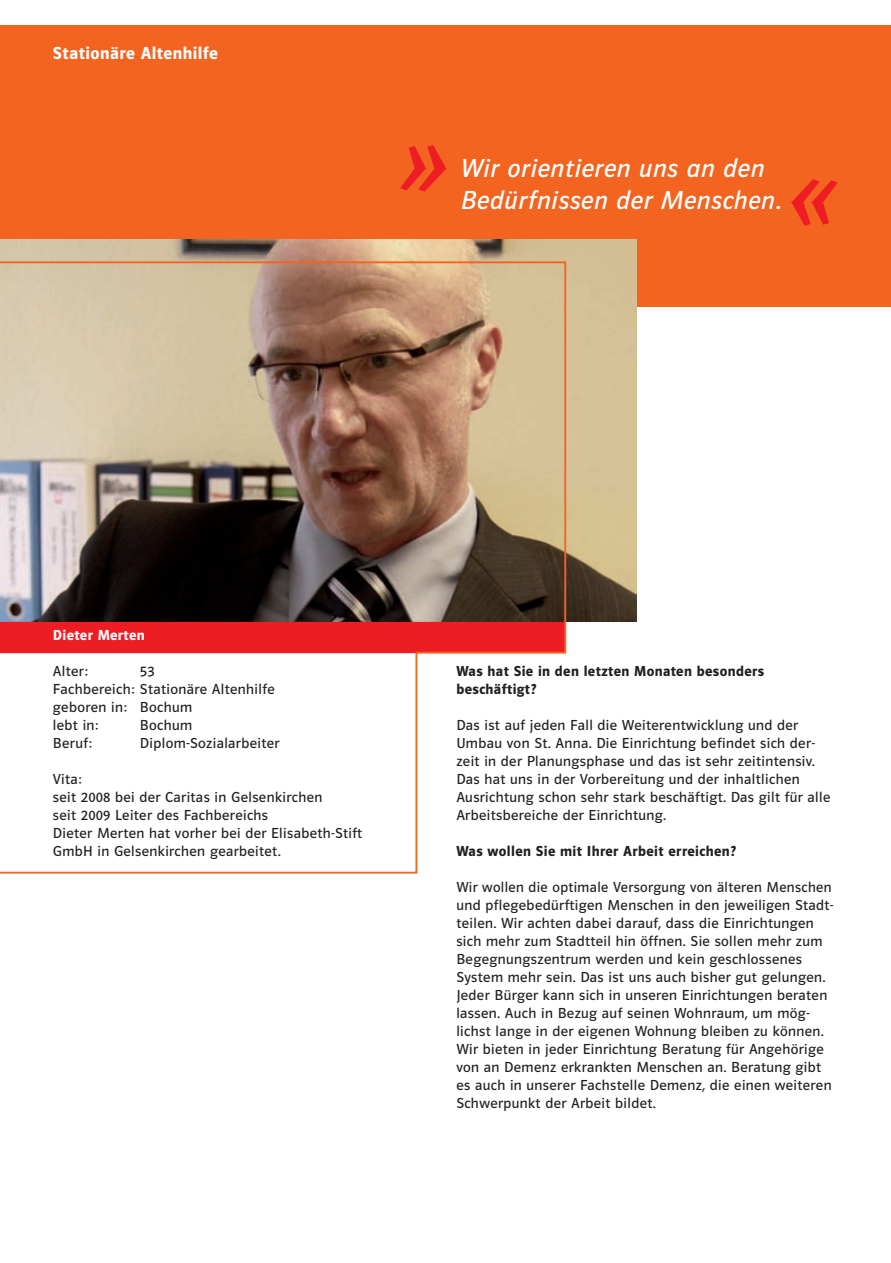
<style>
.page{position:relative;width:891px;height:1263px;background:#fff}
.page>*{position:absolute;margin:0;border:0;box-sizing:border-box;transform-origin:0 0}
.t1{font:27px/32.4px "Polo 11 Kursiv Buch";letter-spacing:.025em;color:#fff}
.t2{font:18px "Polo 11 Halbfett";letter-spacing:.025em;color:#fff}
.t3{font:15px/18px "Polo 11 Buch";letter-spacing:.025em;color:#231f20}
.t4{font:15px/18px "Polo 11 Halbfett";letter-spacing:.025em;color:#231f20}
.t5{font:15px "Polo 11 Halbfett";letter-spacing:.025em;color:#fff}
</style>
<div class="page">
<div style="left:0;top:72px;width:891px;height:234px;background:#f36421"></div>
<img style="left:0;top:240px;width:636px;height:381px">
<div style="left:0;top:25px;width:891px;height:48px;background:#f36421"></div>
<svg style="left:400px;top:145px;width:47px;height:46px"></svg>
<svg style="left:791px;top:179px;width:46px;height:47px"></svg>
<img style="left:0;top:260px;width:567px;height:614px">
<p class="t2" style="left:53px;top:43px;width:167px">Stationäre Altenhilfe</p>
<h1 class="t1" style="left:461px;top:152px;width:322px">Wir orientieren uns an den<br>Bedürfnissen der Menschen.</h1>
<p class="t5" style="left:53px;top:626px;width:93px">Dieter Merten</p>
<p class="t3" style="left:53px;top:662px;width:36px">Alter:</p>
<p class="t3" style="left:53px;top:662px;width:223px;text-indent:87px">53<br>Fachbereich: Stationäre Altenhilfe geboren in: Bochum<br>lebt in:</p>
<p class="t3" style="left:140px;top:716px;width:54px">Bochum</p>
<p class="t3" style="left:53px;top:734px;width:41px">Beruf:</p>
<p class="t3" style="left:140px;top:734px;width:141px">Diplom-Sozialarbeiter</p>
<p class="t3" style="left:53px;top:770px;width:311px">Vita:<br>seit 2008 bei der Caritas in Gelsenkirchen<br>seit 2009 Leiter des Fachbereichs<br>Dieter Merten hat vorher bei der Elisabeth-Stift GmbH in Gelsenkirchen gearbeitet.</p>
<p class="t4" style="left:456px;top:661px;width:309px">Was hat Sie in den letzten Monaten besonders beschäftigt?</p>
<p class="t3" style="left:456px;top:716px;width:376px">Das ist auf jeden Fall die Weiterentwicklung und der Umbau von St. Anna. Die Einrichtung befindet sich der&shy;zeit in der Planungsphase und das ist sehr zeitintensiv.<br>Das hat uns in der Vorbereitung und der inhaltlichen Ausrichtung schon sehr stark beschäftigt. Das gilt für alle Arbeitsbereiche der Einrichtung.</p>
<p class="t4" style="left:456px;top:841px;width:281px">Was wollen Sie mit Ihrer Arbeit erreichen?</p>
<p class="t3" style="left:456px;top:878px;width:378px">Wir wollen die optimale Versorgung von älteren Menschen und pflegebedürftigen Menschen in den jeweiligen Stadt&shy;teilen. Wir achten dabei darauf, dass die Einrichtungen sich mehr zum Stadtteil hin öffnen. Sie sollen mehr zum Begegnungszentrum werden und kein geschlossenes System mehr sein. Das ist uns auch bisher gut gelungen.<br>Jeder Bürger kann sich in unseren Einrichtungen beraten lassen. Auch in Bezug auf seinen Wohnraum, um mög&shy;lichst lange in der eigenen Wohnung bleiben zu können.<br>Wir bieten in jeder Einrichtung Beratung für Angehörige von an Demenz erkrankten Menschen an. Beratung gibt es auch in unserer Fachstelle Demenz, die einen weiteren Schwerpunkt der Arbeit bildet.</p>
</div>
